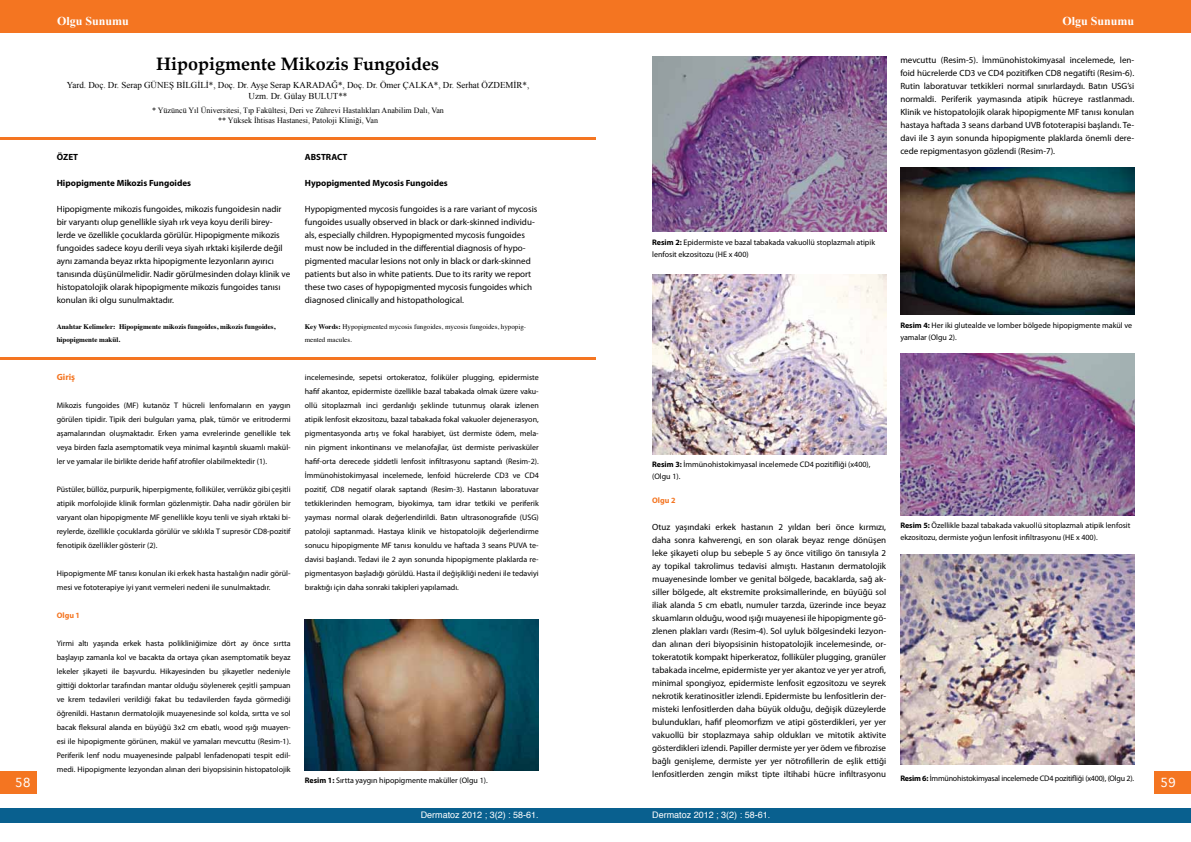
<style>
.page{position:relative;width:1191px;height:842px;background:#fff}
.page>*{position:absolute;margin:0;border:0;box-sizing:border-box;transform-origin:0 0}
.t1{font:700 18px "Book Antiqua";color:#000}
.t2{font:700 12px "Times New Roman";color:#fff}
.t3{font:12px "Geneva";color:#fff}
.t4{font:9px/13px "Myriad Pro";color:#000;text-align:justify}
.t5{font:9px/10.8px "Times New Roman";color:#000;text-align:center}
.t6{font:700 9px "Myriad Pro";color:#000}
.t7{font:9px "Helvetica";color:#fff}
.t8{font:700 9px "Myriad Pro";color:#f47521}
.t9{font:8px/14px "Myriad Pro";color:#000}
.t10{font:8px/9.6px "Times New Roman";color:#000;text-align:center}
.t11{font:8px "Myriad Pro";letter-spacing:-.025em;color:#000}
.t12{font:700 8px "Myriad Pro";color:#f47521}
.t13{font:700 7px/13px "Times";color:#000}
.t14{font:7px/13px "Times";color:#000}
.s1{font-weight:700}
</style>
<div class="page">
<div style="left:1154px;top:771px;width:37px;height:23px;background:#f47521"></div>
<div style="left:0;top:771px;width:37px;height:23px;background:#f47521"></div>
<div style="left:0;top:0;width:595px;height:33px;background:#f47521"></div>
<div style="left:595px;top:0;width:596px;height:33px;background:#f47521"></div>
<div style="left:0;top:808px;width:595px;height:14px;background:#09608f"></div>
<div style="left:595px;top:808px;width:596px;height:14px;background:#09608f"></div>
<img style="left:652px;top:57px;width:234px;height:175px">
<img style="left:900px;top:354px;width:234px;height:162px">
<hr style="left:0;top:137px;width:595px;height:2px;background:#f47521">
<hr style="left:0;top:358px;width:595px;height:2px;background:#f47521">
<img style="left:305px;top:620px;width:234px;height:150px">
<img style="left:652px;top:274px;width:234px;height:180px">
<img style="left:900px;top:554px;width:234px;height:210px">
<img style="left:900px;top:168px;width:234px;height:147px">
<h2 class="t2" style="left:57px;top:13px;width:73px">Olgu Sunumu</h2>
<h1 class="t1" style="left:156px;top:53px;width:284px">Hipopigmente Mikozis Fungoides</h1>
<p class="t10" style="left:152px;top:105px;width:293px">* Yüzüncü Yıl Üniversitesi, Tıp Fakültesi, Deri ve Zührevi Hastalıkları Anabilim Dalı, Van ** Yüksek İhtisas Hastanesi, Patoloji Kliniği, Van</p>
<p class="t5" style="left:67px;top:80px;width:464px">Yard. Doç. Dr. Serap GÜNEŞ BİLGİLİ*, Doç. Dr. Ayşe Serap KARADAĞ*, Doç. Dr. Ömer ÇALKA*, Dr. Serhat ÖZDEMİR*,<br>Uzm. Dr. Gülay BULUT**</p>
<p class="t6" style="left:57px;top:151px;width:23px">ÖZET</p>
<p class="t6" style="left:57px;top:177px;width:136px">Hipopigmente Mikozis Fungoides</p>
<p class="t4" style="left:57px;top:202px;width:235px;text-align:left">Hipopigmente mikozis fungoides, mikozis fungoidesin nadir bir varyantı olup genellikle siyah ırk veya koyu derili birey&shy;lerde ve özellikle çocuklarda görülür. Hipopigmente mikozis fungoides sadece koyu derili veya siyah ırktaki kişilerde değil aynı zamanda beyaz ırkta hipopigmente lezyonların ayırıcı tanısında düşünülmelidir. Nadir görülmesinden dolayı klinik ve histopatolojik olarak hipopigmente mikozis fungoides tanısı konulan iki olgu sunulmaktadır.</p>
<p class="t13" style="left:57px;top:320px;width:220px">Anahtar Kelimeler: Hipopigmente mikozis fungoides, mikozis fungoides, hipopigmente makül.</p>
<p class="t6" style="left:305px;top:151px;width:44px">ABSTRACT</p>
<p class="t6" style="left:305px;top:177px;width:144px">Hypopigmented Mycosis Fungoides</p>
<p class="t4" style="left:305px;top:202px;width:234px;text-align:left">Hypopigmented mycosis fungoides is a rare variant of mycosis fungoides usually observed in black or dark-skinned individu&shy;als, especially children. Hypopigmented mycosis fungoides must now be included in the differential diagnosis of hypo&shy;pigmented macular lesions not only in black or dark-skinned patients but also in white patients. Due to its rarity we report these two cases of hypopigmented mycosis fungoides which diagnosed clinically and histopathological.</p>
<p class="t14" style="left:305px;top:320px;width:223px"><span class="s1">Key Words:</span> Hypopigmented mycosis fungoides, mycosis fungoides, hypopig&shy;mented macules.</p>
<h2 class="t2" style="left:1062px;top:13px;width:73px">Olgu Sunumu</h2>
<p class="t4" style="left:900px;top:54px;width:235px">mevcuttu (Resim-5). İmmünohistokimyasal incelemede, len&shy;foid hücrelerde CD3 ve CD4 pozitifken CD8 negatifti (Resim-6).<br>Rutin laboratuvar tetkikleri normal sınırlardaydı. Batın USG’si normaldi. Periferik yaymasında atipik hücreye rastlanmadı.<br>Klinik ve histopatolojik olarak hipopigmente MF tanısı konulan hastaya haftada 3 seans darband UVB fototerapisi başlandı. Te&shy;davi ile 3 ayın sonunda hipopigmente plaklarda önemli dere&shy;cede repigmentasyon gözlendi (Resim-7).</p>
<p class="t9" style="left:652px;top:236px;width:224px;line-height:12px"><span class="s1">Resim 2:</span> Epidermiste ve bazal tabakada vakuollü stoplazmalı atipik lenfosit ekzositozu (HE x 400)</p>
<p class="t9" style="left:900px;top:319px;width:233px;line-height:12px"><span class="s1">Resim 4:</span> Her iki glutealde ve lomber bölgede hipopigmente makül ve yamalar (Olgu 2).</p>
<p class="t8" style="left:57px;top:371px;width:20px">Giriş</p>
<p class="t9" style="left:57px;top:398px;width:235px;text-align:justify">Mikozis fungoides (MF) kutanöz T hücreli lenfomaların en yaygın görülen tipidir. Tipik deri bulguları yama, plak, tümör ve eritrodermi aşamalarından oluşmaktadır. Erken yama evrelerinde genellikle tek veya birden fazla asemptomatik veya minimal kaşıntılı skuamlı makül&shy;ler ve yamalar ile birlikte deride hafif atrofiler olabilmektedir (1).</p>
<p class="t9" style="left:57px;top:482px;width:235px;text-align:justify">Püstüler, büllöz, purpurik, hiperpigmente, folliküler, verrüköz gibi çeşitli atipik morfolojide klinik formları gözlenmiştir. Daha nadir görülen bir varyant olan hipopigmente MF genellikle koyu tenli ve siyah ırktaki bi&shy;reylerde, özellikle çocuklarda görülür ve sıklıkla T supresör CD8-pozitif fenotipik özellikler gösterir (2).</p>
<p class="t9" style="left:57px;top:566px;width:235px">Hipopigmente MF tanısı konulan iki erkek hasta hastalığın nadir görül&shy;mesi ve fototerapiye iyi yanıt vermeleri nedeni ile sunulmaktadır.</p>
<p class="t12" style="left:57px;top:610px;width:25px">Olgu 1</p>
<p class="t9" style="left:57px;top:636px;width:235px;text-align:justify">Yirmi altı yaşında erkek hasta polikliniğimize dört ay önce sırtta başlayıp zamanla kol ve bacakta da ortaya çıkan asemptomatik beyaz lekeler şikayeti ile başvurdu. Hikayesinden bu şikayetler nedeniyle gittiği doktorlar tarafından mantar olduğu söylenerek çeşitli şampuan ve krem tedavileri verildiği fakat bu tedavilerden fayda görmediği öğrenildi. Hastanın dermatolojik muayenesinde sol kolda, sırtta ve sol bacak fleksural alanda en büyüğü 3x2 cm ebatlı, wood ışığı muayen&shy;esi ile hipopigmente görünen, makül ve yamaları mevcuttu (Resim-1).<br>Periferik lenf nodu muayenesinde palpabl lenfadenopati tespit edil&shy;medi. Hipopigmente lezyondan alınan deri biyopsisinin histopatolojik</p>
<p class="t9" style="left:305px;top:370px;width:235px;text-align:justify">incelemesinde, sepetsi ortokeratoz, foliküler plugging, epidermiste hafif akantoz, epidermiste özellikle bazal tabakada olmak üzere vaku&shy;ollü sitoplazmalı inci gerdanlığı şeklinde tutunmuş olarak izlenen atipik lenfosit ekzositozu, bazal tabakada fokal vakuoler dejenerasyon, pigmentasyonda artış ve fokal harabiyet, üst dermiste ödem, mela&shy;nin pigment inkontinansı ve melanofajlar, üst dermiste perivasküler hafif-orta derecede şiddetli lenfosit infiltrasyonu saptandı (Resim-2).<br>İmmünohistokimyasal incelemede, lenfoid hücrelerde CD3 ve CD4 pozitif, CD8 negatif olarak saptandı (Resim-3). Hastanın laboratuvar tetkiklerinden hemogram, biyokimya, tam idrar tetkiki ve periferik yayması normal olarak değerlendirildi. Batın ultrasonografide (USG) patoloji saptanmadı. Hastaya klinik ve histopatolojik değerlendirme sonucu hipopigmente MF tanısı konuldu ve haftada 3 seans PUVA te&shy;davisi başlandı. Tedavi ile 2 ayın sonunda hipopigmente plaklarda re&shy;pigmentasyon başladığı görüldü. Hasta il değişikliği nedeni ile tedaviyi bıraktığı için daha sonraki takipleri yapılamadı.</p>
<p class="t9" style="left:652px;top:458px;width:220px;line-height:12px"><span class="s1">Resim 3:</span> İmmünohistokimyasal incelemede CD4 pozitifliği (x400), (Olgu 1).</p>
<p class="t12" style="left:652px;top:495px;width:25px">Olgu 2</p>
<p class="t4" style="left:652px;top:520px;width:235px">Otuz yaşındaki erkek hastanın 2 yıldan beri önce kırmızı, daha sonra kahverengi, en son olarak beyaz renge dönüşen leke şikayeti olup bu sebeple 5 ay önce vitiligo ön tanısıyla 2 ay topikal takrolimus tedavisi almıştı. Hastanın dermatolojik muayenesinde lomber ve genital bölgede, bacaklarda, sağ ak&shy;siller bölgede, alt ekstremite proksimallerinde, en büyüğü sol iliak alanda 5 cm ebatlı, numuler tarzda, üzerinde ince beyaz skuamların olduğu, wood ışığı muayenesi ile hipopigmente gö&shy;zlenen plakları vardı (Resim-4). Sol uyluk bölgesindeki lezyon&shy;dan alınan deri biyopsisinin histopatolojik incelemesinde, or&shy;tokeratotik kompakt hiperkeratoz, folliküler plugging, granüler tabakada incelme, epidermiste yer yer akantoz ve yer yer atrofi, minimal spongiyoz, epidermiste lenfosit egzositozu ve seyrek nekrotik keratinositler izlendi. Epidermiste bu lenfositlerin der&shy;misteki lenfositlerden daha büyük olduğu, değişik düzeylerde bulundukları, hafif pleomorfizm ve atipi gösterdikleri, yer yer vakuollü bir stoplazmaya sahip oldukları ve mitotik aktivite gösterdikleri izlendi. Papiller dermiste yer yer ödem ve fibrozise bağlı genişleme, dermiste yer yer nötrofillerin de eşlik ettiği lenfositlerden zengin mikst tipte iltihabi hücre infiltrasyonu</p>
<p class="t9" style="left:900px;top:519px;width:231px;line-height:12px"><span class="s1">Resim 5:</span> Özellikle bazal tabakada vakuollü sitoplazmalı atipik lenfosit ekzositozu, dermiste yoğun lenfosit infiltrasyonu (HE x 400).</p>
<p class="t11" style="left:900px;top:773px;width:235px"><span class="s1">Resim 6:</span> İmmünohistokimyasal incelemede CD4 pozitifliği (x400), (Olgu 2).</p>
<p class="t9" style="left:305px;top:773px;width:184px"><span class="s1">Resim 1:</span> Sırtta yaygın hipopigmente maküller (Olgu 1).</p>
<h2 class="t3" style="left:15px;top:772px;width:18px">58</h2>
<h2 class="t3" style="left:1160px;top:772px;width:18px">59</h2>
<p class="t7" style="left:421px;top:808px;width:120px">Dermatoz 2012 ; 3(2) : 58-61.</p>
<p class="t7" style="left:652px;top:808px;width:120px">Dermatoz 2012 ; 3(2) : 58-61.</p>
</div>
